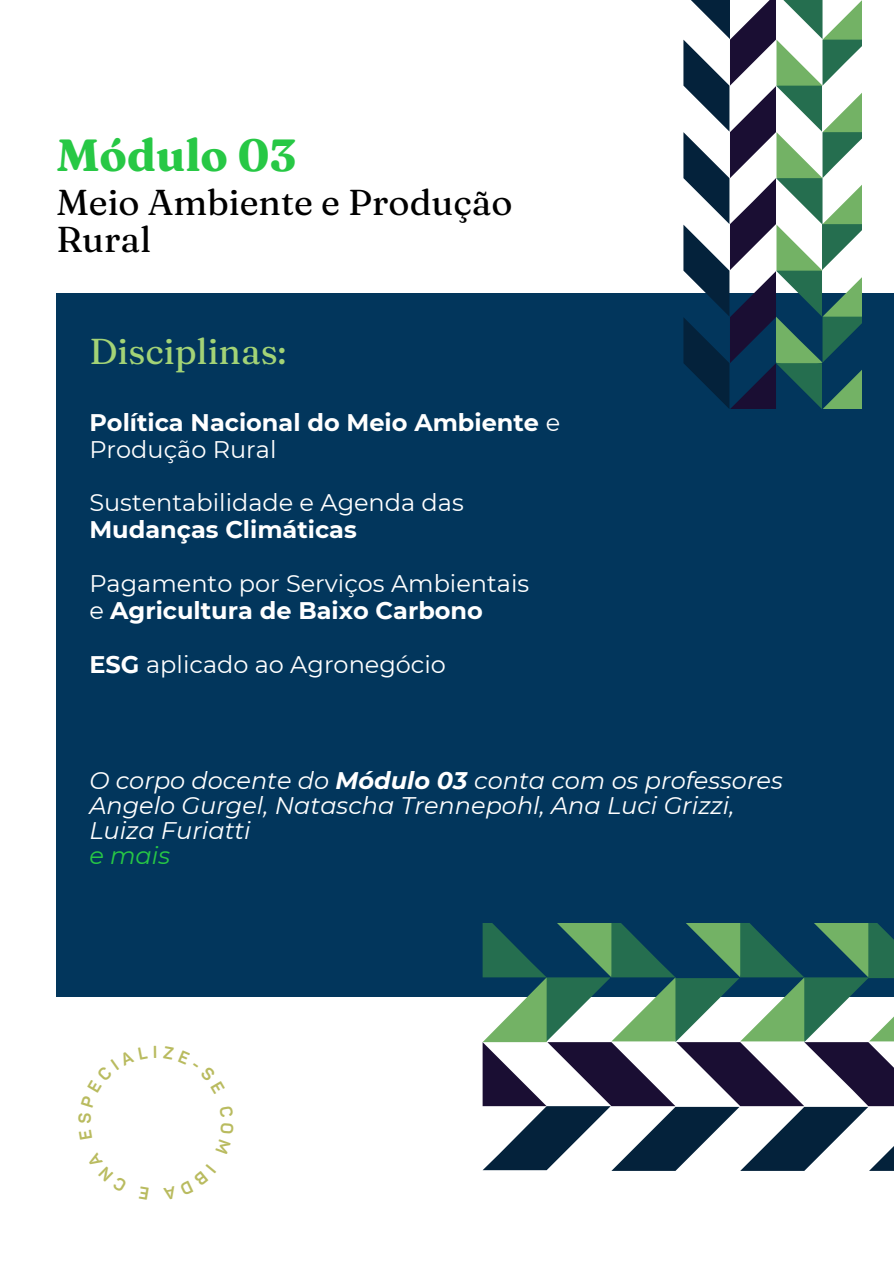
<style>
.page{position:relative;width:894px;height:1264px;background:#fff}
.page>*{position:absolute;margin:0;border:0;box-sizing:border-box;transform-origin:0 0}
.t1{font:700 45px "Fraunces 9 pt";color:#27c845}
.t2{font:36px/37.2px "Fraunces 9 pt";color:#000}
.t3{font:36px "Fraunces 9 pt";color:#a3d376}
.t4{font:24px/27px "Montserrat";color:#fff}
.t5{font:italic 24px/24.8px "Montserrat";color:#fff}
.t6{font:700 24px/27px "Montserrat";color:#fff}
.t7{font:italic 24px "Montserrat";color:#27c845}
.s1{font-weight:400}
.s2{font-weight:700}
</style>
<div class="page">
<div style="left:56px;top:293px;width:837px;height:703px;background:#02365c"></div>
<svg style="left:683px;top:0;width:178px;height:408px"></svg>
<svg style="left:482px;top:923px;width:411px;height:247px"></svg>
<h1 class="t1" style="left:56px;top:127px;width:241px">Módulo 03</h1>
<h2 class="t2" style="left:56px;top:183px;width:457px">Meio Ambiente e Produção<br>Rural</h2>
<h2 class="t3" style="left:89px;top:329px;width:199px">Disciplinas:</h2>
<p class="t6" style="left:89px;top:409px;width:472px">Política Nacional do Meio Ambiente <span class="s1">e<br>Produção Rural</span></p>
<p class="t4" style="left:89px;top:489px;width:376px">Sustentabilidade e Agenda das</p>
<p class="t6" style="left:89px;top:516px;width:269px">Mudanças Climáticas</p>
<p class="t4" style="left:89px;top:570px;width:441px">Pagamento por Serviços Ambientais e <span class="s2">Agricultura de Baixo Carbono</span></p>
<p class="t4" style="left:89px;top:650px;width:358px"><span class="s2">ESG</span> aplicado ao Agronegócio</p>
<p class="t5" style="left:89px;top:768px;width:694px">O corpo docente do <span class="s2">Módulo 03</span> conta com os professores<br>Angelo Gurgel, Natascha Trennepohl, Ana Luci Grizzi,<br>Luiza Furiatti</p>
<p class="t7" style="left:89px;top:840px;width:82px">e mais</p>
</div>
